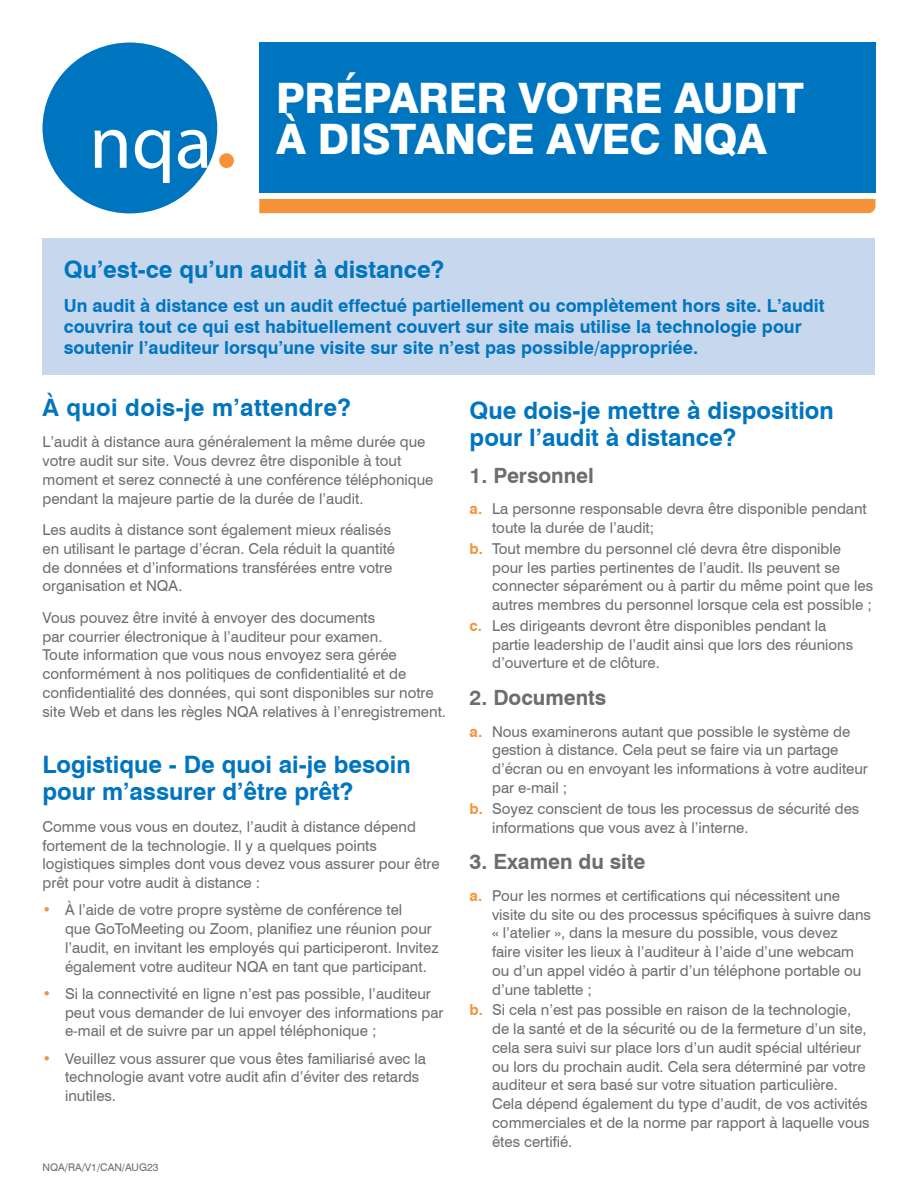
<style>
.page{position:relative;width:918px;height:1188px;background:#fff}
.page>*{position:absolute;margin:0;border:0;box-sizing:border-box;transform-origin:0 0}
.t1{font:800 42px/40.5px "Swiss 721 BT";letter-spacing:-.01em;color:#fff}
.t2{font:700 24px/27px "Swiss 721 BT";color:#0075bf}
.t3{font:700 21px "Swiss 721 BT";color:#6c6d70}
.t4{font:700 18px/21px "Swiss 721 BT";color:#0075bf}
.t5{font:15px/18.8px "Swiss 721 BT";color:#6c6d70}
.t6{font:10.5px "Swiss 721 BT";color:#6c6d70}
.s1{color:#f69238}
.s2{font-weight:700;color:#f69238}
</style>
<div class="page">
<div style="left:259px;top:199px;width:616px;height:14px;background:#f69238"></div>
<div style="left:259px;top:43px;width:616px;height:150px;background:#0075bf"></div>
<div style="left:43px;top:43px;width:174px;height:170px;background:#0075bf;border-radius:50%"></div>
<svg style="left:95px;top:130px;width:32px;height:38px"></svg>
<svg style="left:135px;top:130px;width:35px;height:53px"></svg>
<svg style="left:178px;top:130px;width:30px;height:39px"></svg>
<svg style="left:219px;top:153px;width:15px;height:15px"></svg>
<div style="left:43px;top:239px;width:832px;height:136px;background:#c6d7ee"></div>
<h1 class="t1" style="left:276px;top:78px;width:529px">PRÉPARER VOTRE AUDIT<br>À DISTANCE AVEC NQA</h1>
<h2 class="t2" style="left:64px;top:256px;width:382px">Qu’est-ce qu’un audit à distance?</h2>
<p class="t4" style="left:64px;top:295px;width:762px">Un audit à distance est un audit effectué partiellement ou complètement hors site. L’audit couvrira tout ce qui est habituellement couvert sur site mais utilise la technologie pour soutenir l’auditeur lorsqu’une visite sur site n’est pas possible/appropriée.</p>
<h2 class="t2" style="left:43px;top:394px;width:310px">À quoi dois-je m’attendre?</h2>
<p class="t5" style="left:43px;top:432px;width:393px">L’audit à distance aura généralement la même durée que votre audit sur site. Vous devrez être disponible à tout moment et serez connecté à une conférence téléphonique pendant la majeure partie de la durée de l’audit.</p>
<p class="t5" style="left:43px;top:520px;width:354px">Les audits à distance sont également mieux réalisés en utilisant le partage d’écran. Cela réduit la quantité de données et d’informations transférées entre votre organisation et NQA.</p>
<p class="t5" style="left:43px;top:608px;width:405px">Vous pouvez être invité à envoyer des documents<br>par courrier électronique à l’auditeur pour examen.<br>Toute information que vous nous envoyez sera gérée conformément à nos politiques de confidentialité et de confidentialité des données, qui sont disponibles sur notre site Web et dans les règles NQA relatives à l’enregistrement.</p>
<h2 class="t2" style="left:43px;top:751px;width:370px">Logistique - De quoi ai-je besoin pour m’assurer d’être prêt?</h2>
<p class="t5" style="left:43px;top:817px;width:399px">Comme vous vous en doutez, l’audit à distance dépend fortement de la technologie. Il y a quelques points logistiques simples dont vous devez vous assurer pour être prêt pour votre audit à distance :</p>
<p class="t5" style="left:65px;top:901px;width:375px;text-indent:-22px"><span class="s1">•</span> À l’aide de votre propre système de conférence tel<br>que GoToMeeting ou Zoom, planifiez une réunion pour l’audit, en invitant les employés qui participeront. Invitez également votre auditeur NQA en tant que participant.</p>
<p class="t5" style="left:65px;top:984px;width:380px;text-indent:-22px"><span class="s1">•</span> Si la connectivité en ligne n’est pas possible, l’auditeur peut vous demander de lui envoyer des informations par e-mail et de suivre par un appel téléphonique ;</p>
<p class="t5" style="left:65px;top:1049px;width:363px;text-indent:-22px"><span class="s1">•</span> Veuillez vous assurer que vous êtes familiarisé avec la technologie avant votre audit afin d’éviter des retards inutiles.</p>
<p class="t6" style="left:43px;top:1161px;width:118px">NQA/RA/V1/CAN/AUG23</p>
<h2 class="t2" style="left:470px;top:397px;width:366px">Que dois-je mettre à disposition pour l’audit à distance?</h2>
<h3 class="t3" style="left:470px;top:462px;width:126px">1. Personnel</h3>
<p class="t5" style="left:492px;top:499px;width:376px;text-indent:-22px"><span class="s2">a.</span> La personne responsable devra être disponible pendant toute la durée de l’audit;</p>
<p class="t5" style="left:492px;top:539px;width:382px;text-indent:-22px"><span class="s2">b.</span> Tout membre du personnel clé devra être disponible pour les parties pertinentes de l’audit. Ils peuvent se connecter séparément ou à partir du même point que les autres membres du personnel lorsque cela est possible ;</p>
<p class="t5" style="left:492px;top:616px;width:363px;text-indent:-22px"><span class="s2">c.</span> Les dirigeants devront être disponibles pendant la partie leadership de l’audit ainsi que lors des réunions d’ouverture et de clôture.</p>
<h3 class="t3" style="left:470px;top:685px;width:138px">2. Documents</h3>
<p class="t5" style="left:492px;top:722px;width:377px;text-indent:-22px"><span class="s2">a.</span> Nous examinerons autant que possible le système de gestion à distance. Cela peut se faire via un partage d’écran ou en envoyant les informations à votre auditeur par e-mail ;</p>
<p class="t5" style="left:492px;top:799px;width:369px;text-indent:-22px"><span class="s2">b.</span> Soyez conscient de tous les processus de sécurité des informations que vous avez à l’interne.</p>
<h3 class="t3" style="left:470px;top:849px;width:177px">3. Examen du site</h3>
<p class="t5" style="left:492px;top:886px;width:380px;text-indent:-22px"><span class="s2">a.</span> Pour les normes et certifications qui nécessitent une visite du site ou des processus spécifiques à suivre dans « l’atelier », dans la mesure du possible, vous devez<br>faire visiter les lieux à l’auditeur à l’aide d’une webcam ou d’un appel vidéo à partir d’un téléphone portable ou d’une tablette ;</p>
<p class="t5" style="left:492px;top:1001px;width:379px;text-indent:-22px"><span class="s2">b.</span> Si cela n’est pas possible en raison de la technologie, de la santé et de la sécurité ou de la fermeture d’un site, cela sera suivi sur place lors d’un audit spécial ultérieur ou lors du prochain audit. Cela sera déterminé par votre auditeur et sera basé sur votre situation particulière.<br>Cela dépend également du type d’audit, de vos activités commerciales et de la norme par rapport à laquelle vous êtes certifié.</p>
</div>
